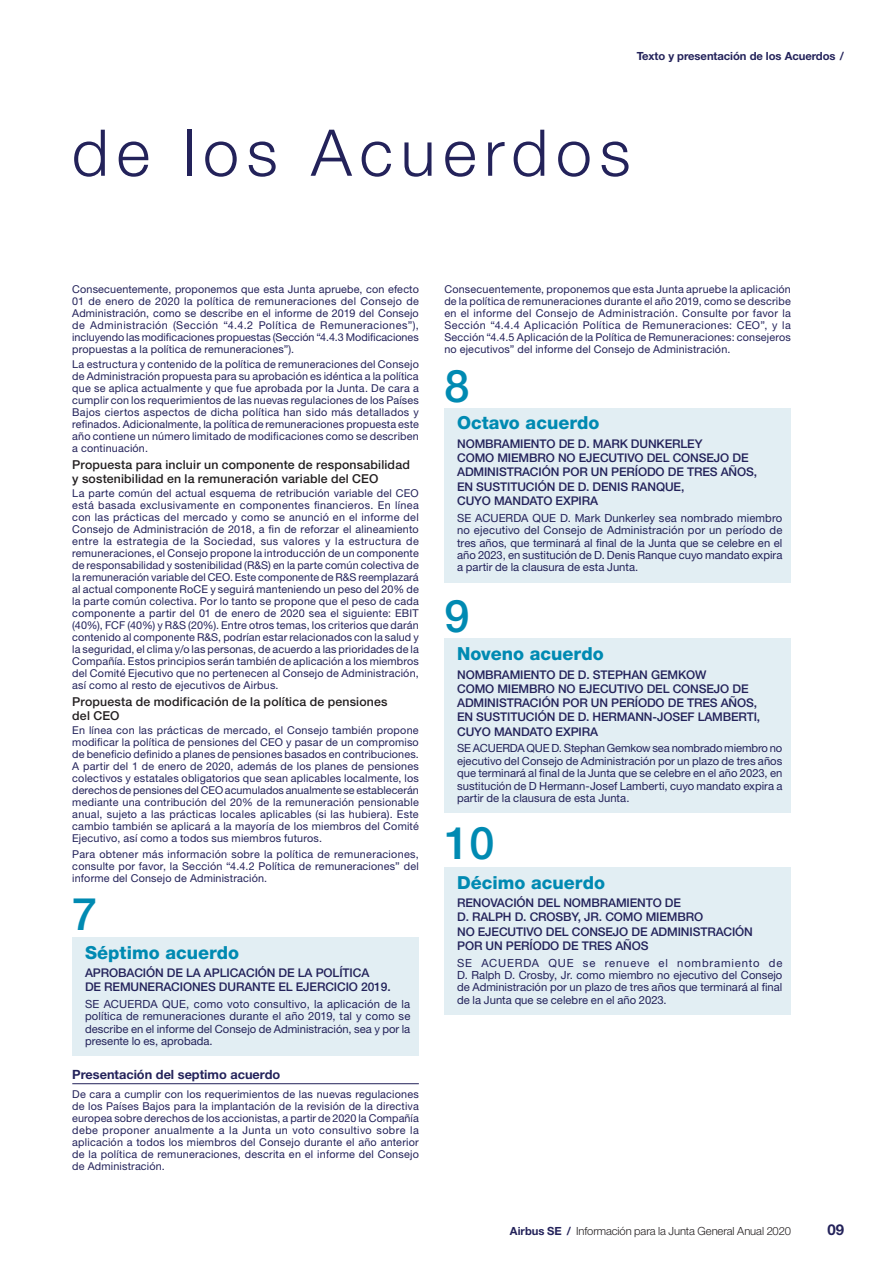
<style>
.page{position:relative;width:893px;height:1263px;background:#fff}
.page>*{position:absolute;margin:0;border:0;box-sizing:border-box;transform-origin:0 0}
.t1{font:300 64.5px "Helvetica Neue LT Std";letter-spacing:.12em;color:#23225a}
.t2{font:500 45px "Helvetica Neue LT Std";color:#008ab2}
.t3{font:800 18px "Helvetica Neue LT Std";color:#008ab2}
.t4{font:700 15px "Helvetica Neue LT Std";color:#23225a}
.t5{font:700 12.75px "Helvetica Neue LT Std";color:#23225a}
.t6{font:500 12.3px/13.8px "Helvetica Neue LT Std";letter-spacing:.015em;color:#231f20}
.t7{font:500 12px/14.2px "Helvetica Neue LT Std";letter-spacing:-.01em;color:#23225a}
.t8{font:11.25px/12.5px "Helvetica Neue LT Std";color:#23225a;text-align:justify}
.t9{font:300 11.25px "Helvetica Neue LT Std";letter-spacing:-.01em;color:#231f20}
.t10{font:700 11.25px "Helvetica Neue LT Std";letter-spacing:-.005em;color:#23225a}
.t11{font:10.8px/12px "Helvetica Neue LT Std";letter-spacing:.015em;color:#23225a;text-align:justify}
.s1{font-weight:700;color:#23225a}
</style>
<div class="page">
<hr style="left:72px;top:1083px;width:347px;height:1px;background:#23225a">
<div style="left:72px;top:937px;width:347px;height:119px;background:#e2eef3"></div>
<div style="left:444px;top:408px;width:347px;height:174px;background:#e2eef3"></div>
<div style="left:444px;top:639px;width:347px;height:174px;background:#e2eef3"></div>
<div style="left:444px;top:867px;width:347px;height:147px;background:#e2eef3"></div>
<p class="t10" style="left:637px;top:52px;width:209px">Texto y presentación de los Acuerdos /</p>
<h1 class="t1" style="left:72px;top:128px;width:560px">de los Acuerdos</h1>
<p class="t11" style="left:72px;top:284px;width:348px">Consecuentemente, proponemos que esta Junta apruebe, con efecto 01 de enero de 2020 la política de remuneraciones del Consejo de Administración, como se describe en el informe de 2019 del Consejo de Administración (Sección “4.4.2 Política de Remuneraciones”), incluyendo las modificaciones propuestas (Sección “4.4.3 Modificaciones propuestas a la política de remuneraciones”).</p>
<p class="t11" style="left:72px;top:359px;width:348px">La estructura y contenido de la política de remuneraciones del Consejo de Administración propuesta para su aprobación es idéntica a la política que se aplica actualmente y que fue aprobada por la Junta. De cara a cumplir con los requerimientos de las nuevas regulaciones de los Países Bajos ciertos aspectos de dicha política han sido más detallados y refinados. Adicionalmente, la política de remuneraciones propuesta este año contiene un número limitado de modificaciones como se describen a continuación.</p>
<p class="t6" style="left:72px;top:459px;width:339px">Propuesta para incluir un componente de responsabilidad y sostenibilidad en la remuneración variable del CEO</p>
<p class="t11" style="left:72px;top:489px;width:348px">La parte común del actual esquema de retribución variable del CEO está basada exclusivamente en componentes financieros. En línea con las prácticas del mercado y como se anunció en el informe del Consejo de Administración de 2018, a fin de reforzar el alineamiento entre la estrategia de la Sociedad, sus valores y la estructura de remuneraciones, el Consejo propone la introducción de un componente de responsabilidad y sostenibilidad (R&amp;S) en la parte común colectiva de la remuneración variable del CEO. Este componente de R&amp;S reemplazará al actual componente RoCE y seguirá manteniendo un peso del 20% de la parte común colectiva. Por lo tanto se propone que el peso de cada componente a partir del 01 de enero de 2020 sea el siguiente: EBIT (40%), FCF (40%) y R&amp;S (20%). Entre otros temas, los criterios que darán contenido al componente R&amp;S, podrían estar relacionados con la salud y la seguridad, el clima y/o las personas, de acuerdo a las prioridades de la Compañía. Estos principios serán también de aplicación a los miembros del Comité Ejecutivo que no pertenecen al Consejo de Administración, así como al resto de ejecutivos de Airbus.</p>
<p class="t6" style="left:72px;top:696px;width:317px">Propuesta de modificación de la política de pensiones del CEO</p>
<p class="t11" style="left:72px;top:726px;width:348px">En línea con las prácticas de mercado, el Consejo también propone modificar la política de pensiones del CEO y pasar de un compromiso de beneficio definido a planes de pensiones basados en contribuciones.<br>A partir del 1 de enero de 2020, además de los planes de pensiones colectivos y estatales obligatorios que sean aplicables localmente, los derechos de pensiones del CEO acumulados anualmente se establecerán mediante una contribución del 20% de la remuneración pensionable anual, sujeto a las prácticas locales aplicables (si las hubiera). Este cambio también se aplicará a la mayoría de los miembros del Comité Ejecutivo, así como a todos sus miembros futuros.</p>
<p class="t11" style="left:72px;top:849px;width:348px">Para obtener más información sobre la política de remuneraciones, consulte por favor, la Sección “4.4.2 Política de remuneraciones” del informe del Consejo de Administración.</p>
<h2 class="t2" style="left:72px;top:897px;width:27px">7</h2>
<h3 class="t3" style="left:85px;top:945px;width:156px">Séptimo acuerdo</h3>
<p class="t7" style="left:85px;top:967px;width:307px">APROBACIÓN DE LA APLICACIÓN DE LA POLÍTICA<br>DE REMUNERACIONES DURANTE EL EJERCICIO 2019.</p>
<p class="t8" style="left:85px;top:999px;width:327px">SE ACUERDA QUE, como voto consultivo, la aplicación de la política de remuneraciones durante el año 2019, tal y como se describe en el informe del Consejo de Administración, sea y por la presente lo es, aprobada.</p>
<p class="t5" style="left:72px;top:1070px;width:209px">Presentación del septimo acuerdo</p>
<p class="t11" style="left:72px;top:1089px;width:348px">De cara a cumplir con los requerimientos de las nuevas regulaciones de los Países Bajos para la implantación de la revisión de la directiva europea sobre derechos de los accionistas, a partir de 2020 la Compañía debe proponer anualmente a la Junta un voto consultivo sobre la aplicación a todos los miembros del Consejo durante el año anterior de la política de remuneraciones, descrita en el informe del Consejo de Administración.</p>
<p class="t11" style="left:444px;top:284px;width:348px">Consecuentemente, proponemos que esta Junta apruebe la aplicación de la política de remuneraciones durante el año 2019, como se describe en el informe del Consejo de Administración. Consulte por favor la Sección “4.4.4 Aplicación Política de Remuneraciones: CEO”, y la Sección “4.4.5 Aplicación de la Política de Remuneraciones : consejeros no ejecutivos” del informe del Consejo de Administración.</p>
<h2 class="t2" style="left:444px;top:369px;width:27px">8</h2>
<h3 class="t3" style="left:457px;top:416px;width:144px">Octavo acuerdo</h3>
<p class="t7" style="left:457px;top:438px;width:301px">NOMBRAMIENTO DE D. MARK DUNKERLEY<br>COMO MIEMBRO NO EJECUTIVO DEL CONSEJO DE ADMINISTRACIÓN POR UN PERÍODO DE TRES AÑOS, EN SUSTITUCIÓN DE D. DENIS RANQUE,<br>CUYO MANDATO EXPIRA</p>
<p class="t8" style="left:457px;top:513px;width:327px">SE ACUERDA QUE D. Mark Dunkerley sea nombrado miembro no ejecutivo del Consejo de Administración por un período de tres años, que terminará al final de la Junta que se celebre en el año 2023, en sustitución de D. Denis Ranque cuyo mandato expira a partir de la clausura de esta Junta.</p>
<h2 class="t2" style="left:444px;top:598px;width:27px">9</h2>
<h3 class="t3" style="left:457px;top:647px;width:148px">Noveno acuerdo</h3>
<p class="t7" style="left:457px;top:668px;width:305px">NOMBRAMIENTO DE D. STEPHAN GEMKOW<br>COMO MIEMBRO NO EJECUTIVO DEL CONSEJO DE ADMINISTRACIÓN POR UN PERÍODO DE TRES AÑOS, EN SUSTITUCIÓN DE D. HERMANN-JOSEF LAMBERTI, CUYO MANDATO EXPIRA</p>
<p class="t8" style="left:457px;top:743px;width:327px">SE ACUERDA QUE D. Stephan Gemkow sea nombrado miembro no ejecutivo del Consejo de Administración por un plazo de tres años que terminará al final de la Junta que se celebre en el año 2023, en sustitución de D Hermann-Josef Lamberti, cuyo mandato expira a partir de la clausura de esta Junta.</p>
<h2 class="t2" style="left:444px;top:826px;width:52px">10</h2>
<h3 class="t3" style="left:457px;top:875px;width:150px">Décimo acuerdo</h3>
<p class="t7" style="left:457px;top:897px;width:297px">RENOVACIÓN DEL NOMBRAMIENTO DE<br>D. RALPH D. CROSBY, JR. COMO MIEMBRO<br>NO EJECUTIVO DEL CONSEJO DE ADMINISTRACIÓN POR UN PERÍODO DE TRES AÑOS</p>
<p class="t8" style="left:457px;top:958px;width:327px">SE ACUERDA QUE se renueve el nombramiento de D. Ralph D. Crosby, Jr. como miembro no ejecutivo del Consejo de Administración por un plazo de tres años que terminará al final de la Junta que se celebre en el año 2023.</p>
<p class="t9" style="left:510px;top:1227px;width:282px"><span class="s1">Airbus SE /</span> Informació n p ara la Junta General Anual 2020</p>
<h3 class="t4" style="left:827px;top:1224px;width:18px">09</h3>
</div>
